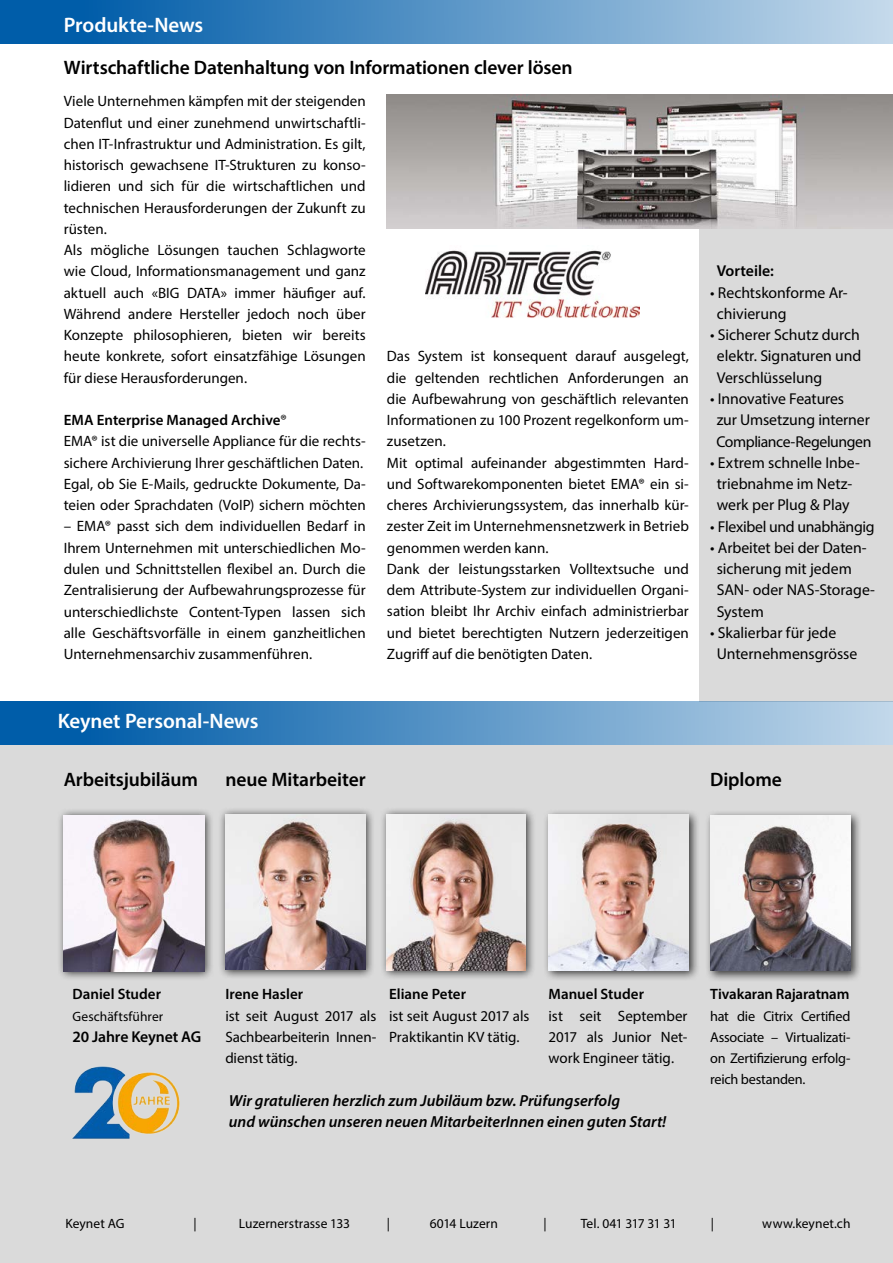
<style>
.page{position:relative;width:893px;height:1263px;background:#fff}
.page>*{position:absolute;margin:0;border:0;box-sizing:border-box;transform-origin:0 0}
.t1{font:600 21px "Myriad Pro";letter-spacing:-.005em;color:#fff}
.t2{font:600 19.5px "Myriad Pro";letter-spacing:-.005em;color:#000}
.t3{font:italic 600 16.05px/21.3px "Myriad Pro";color:#000}
.t4{font:15.75px/21.3px "Myriad Pro";letter-spacing:-.005em;color:#000}
.t5{font:600 15.75px "Myriad Pro";letter-spacing:-.01em;color:#000}
.t6{font:15.75px "Myriad Pro";letter-spacing:-.025em;color:#000}
.t7{font:15px/21.3px "Myriad Pro";color:#000}
.t8{font:600 15px "Myriad Pro";color:#000}
.t9{font:14.25px/21.3px "Myriad Pro";letter-spacing:-.015em;color:#000;text-align:justify}
.t10{font:13.5px "Myriad Pro";letter-spacing:.005em;color:#000}
.t11{font:13.5px "Myriad Pro";letter-spacing:-.05em;color:#000}
.s1{font-weight:600}
</style>
<div class="page">
<div style="left:699px;top:228px;width:194px;height:474px;background:#dadada"></div>
<div style="left:0;top:0;width:893px;height:44px;background:linear-gradient(to right,#0052a3,#c4d9ea)"></div>
<img style="left:425px;top:250px;width:215px;height:68px">
<img style="left:387px;top:94px;width:506px;height:134px">
<div style="left:0;top:745px;width:893px;height:518px;background:#dadada"></div>
<div style="left:380px;top:807px;width:156px;height:173px;background:#000;opacity:.75"></div>
<img style="left:387px;top:814px;width:139px;height:156px">
<div style="left:218px;top:807px;width:158px;height:173px;background:#000;opacity:.75"></div>
<img style="left:225px;top:814px;width:141px;height:155px">
<div style="left:543px;top:809px;width:157px;height:172px;background:#000;opacity:.75"></div>
<img style="left:549px;top:814px;width:140px;height:156px">
<div style="left:57px;top:808px;width:157px;height:173px;background:#000;opacity:.75"></div>
<img style="left:64px;top:815px;width:140px;height:156px">
<div style="left:704px;top:809px;width:158px;height:173px;background:#000;opacity:.75"></div>
<img style="left:710px;top:815px;width:140px;height:156px">
<img style="left:72px;top:1066px;width:108px;height:73px">
<div style="left:0;top:702px;width:893px;height:43px;background:linear-gradient(to right,#0052a3,#c1d7e9)"></div>
<h1 class="t1" style="left:64px;top:11px;width:141px">Produkte-News</h1>
<h2 class="t2" style="left:64px;top:55px;width:510px">Wirtschaftliche Datenhaltung von Informationen clever lösen</h2>
<p class="t7" style="left:64px;top:90px;width:303px">Viele Unternehmen kämpfen mit der steigenden Datenflut und einer zunehmend unwirtschaftli&shy;chen IT-Infrastruktur und Administration. Es gilt, historisch gewachsene IT-Strukturen zu konso&shy;lidieren und sich für die wirtschaftlichen und technischen Herausforderungen der Zukunft zu rüsten.<br>Als mögliche Lösungen tauchen Schlagworte wie Cloud, Informationsmanagement und ganz aktuell auch «BIG DATA» immer häufiger auf.<br>Während andere Hersteller jedoch noch über Konzepte philosophieren, bieten wir bereits heute konkrete, sofort einsatzfähige Lösungen für diese Herausforderungen.</p>
<p class="t7" style="left:64px;top:409px;width:303px"><span class="s1">EMA Enterprise Managed Archive</span>®<br>EMA® ist die universelle Appliance für die rechts&shy;sichere Archivierung Ihrer geschäftlichen Daten.<br>Egal, ob Sie E-Mails, gedruckte Dokumente, Da&shy;teien oder Sprachdaten (VoIP) sichern möchten</p>
<p class="t7" style="left:64px;top:515px;width:303px;text-align:justify">– EMA® passt sich dem individuellen Bedarf in Ihrem Unternehmen mit unterschiedlichen Mo&shy;dulen und Schnittstellen flexibel an. Durch die Zentralisierung der Aufbewahrungsprozesse für unterschiedlichste Content-Typen lassen sich alle Geschäftsvorfälle in einem ganzheitlichen Unternehmensarchiv zusammenführen.</p>
<h1 class="t1" style="left:58px;top:708px;width:202px">Keynet Personal-News</h1>
<p class="t7" style="left:387px;top:345px;width:303px">Das System ist konsequent darauf ausgelegt, die geltenden rechtlichen Anforderungen an die Aufbewahrung von geschäftlich relevanten Informationen zu 100 Prozent regelkonform um&shy;zusetzen.<br>Mit optimal aufeinander abgestimmten Hard&shy;und Softwarekomponenten bietet EMA® ein si&shy;cheres Archivierungssystem, das innerhalb kür&shy;zester Zeit im Unternehmensnetzwerk in Betrieb genommen werden kann.<br>Dank der leistungsstarken Volltextsuche und dem Attribute-System zur individuellen Organi&shy;sation bleibt Ihr Archiv einfach administrierbar und bietet berechtigten Nutzern jederzeitigen Zugriff auf die benötigten Daten.</p>
<p class="t5" style="left:717px;top:261px;width:59px">Vorteile:</p>
<p class="t4" style="left:717px;top:281px;width:132px;text-indent:-7px">• Rechtskonforme Ar&shy;chivierung</p>
<p class="t4" style="left:717px;top:324px;width:146px;text-align:justify;text-indent:-7px">• Sicherer Schutz durch elektr. Signaturen und Verschlüsselung</p>
<p class="t4" style="left:716px;top:388px;width:157px;text-indent:-6px">• Innovative Features<br>zur Umsetzung interner<br>Compliance-Regelungen</p>
<p class="t4" style="left:710px;top:452px;width:151px;text-align:center">• Extrem schnelle Inbe&shy;triebnahme im Netz&shy;werk per Plug &amp; Play</p>
<p class="t6" style="left:710px;top:517px;width:166px">• Flexibel und unabhängig</p>
<p class="t4" style="left:717px;top:537px;width:160px;text-indent:-7px">• Arbeitet bei der Daten&shy;sicherung mit jedem<br>SAN- oder NAS-Storage-<br>System</p>
<p class="t4" style="left:717px;top:622px;width:142px;text-indent:-7px">• Skalierbar für jede<br>Unternehmensgrösse</p>
<h2 class="t2" style="left:64px;top:767px;width:136px">Arbeitsjubiläum</h2>
<h2 class="t2" style="left:225px;top:767px;width:142px">neue Mitarbeiter</h2>
<h2 class="t2" style="left:710px;top:767px;width:73px">Diplome</h2>
<p class="t8" style="left:73px;top:985px;width:90px">Daniel Studer</p>
<p class="t10" style="left:73px;top:1008px;width:92px">Geschäftsführer</p>
<p class="t5" style="left:73px;top:1026px;width:130px">20 Jahre Keynet AG</p>
<p class="t8" style="left:225px;top:985px;width:79px">Irene Hasler</p>
<p class="t7" style="left:225px;top:1005px;width:152px;text-align:justify">ist seit August 2017 als Sachbearbeiterin Innen&shy;dienst tätig.</p>
<p class="t8" style="left:389px;top:985px;width:78px">Eliane Peter</p>
<p class="t7" style="left:389px;top:1005px;width:142px">ist seit August 2017 als<br>Praktikantin KV tätig.</p>
<p class="t8" style="left:549px;top:985px;width:97px">Manuel Studer</p>
<p class="t7" style="left:549px;top:1005px;width:140px;text-align:justify">ist seit September 2017 als Junior Net&shy;work Engineer tätig.</p>
<p class="t3" style="left:229px;top:1089px;width:439px">Wir gratulieren herzlich zum Jubiläum bzw. Prüfungserfolg<br>und wünschen unseren neuen MitarbeiterInnen einen guten Start!</p>
<p class="t8" style="left:710px;top:985px;width:141px">Tivakaran Rajaratnam</p>
<p class="t9" style="left:710px;top:1005px;width:142px">hat die Citrix Certified Associate – Virtualizati&shy;on Zertifizierung erfolg&shy;reich bestanden.</p>
<p class="t10" style="left:65px;top:1215px;width:60px">Keynet AG</p>
<p class="t10" style="left:194px;top:1215px;width:5px">|</p>
<p class="t10" style="left:239px;top:1215px;width:113px">Luzernerstrasse 133</p>
<p class="t10" style="left:387px;top:1215px;width:5px">|</p>
<p class="t10" style="left:430px;top:1215px;width:69px">6014 Luzern</p>
<p class="t10" style="left:543px;top:1215px;width:5px">|</p>
<p class="t11" style="left:581px;top:1215px;width:97px">Tel. 041 317 31 31</p>
<p class="t10" style="left:711px;top:1215px;width:5px">|</p>
<p class="t10" style="left:762px;top:1215px;width:90px">www.keynet.ch</p>
</div>
